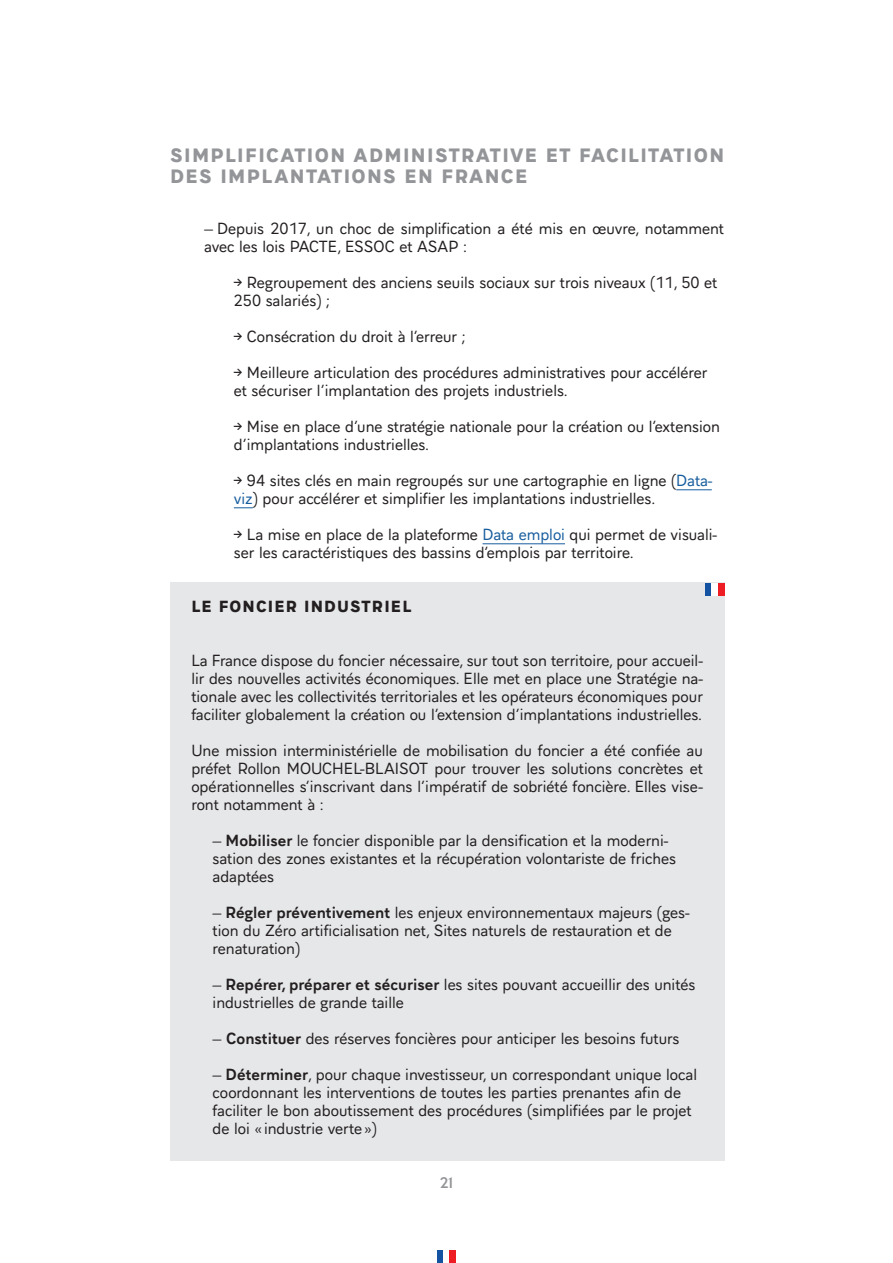
<style>
.page{position:relative;width:893px;height:1263px;background:#fff}
.page>*{position:absolute;margin:0;border:0;box-sizing:border-box;transform-origin:0 0}
.Sous-titres{font:800 18px/21px "Aiglon Pro";letter-spacing:.075em;color:#939598}
.Liste_dans_liste{font:15px/18px "Aiglon Pro";color:#231f20}
.encadrés{font:15px/18px "Aiglon Pro";color:#231f20;text-align:justify}
.Liste{font:15px/18px "Aiglon Pro";color:#231f20}
.titres_encadres{font:800 15px "Aiglon Pro";letter-spacing:.075em;color:#231f20}
.t1{font:15px "France";color:#939598}
.s1{color:#175d9e}
.s2{font-weight:700}
</style>
<div class="page">
<div style="left:170px;top:583px;width:554px;height:578px;background:#e6e7e9"></div>
<div style="left:705px;top:583px;width:7px;height:12px;background:#1353a2"></div>
<div style="left:712px;top:583px;width:6px;height:12px;background:#fff"></div>
<div style="left:718px;top:583px;width:6px;height:12px;background:#ee1d23"></div>
<div style="left:437px;top:1250px;width:6px;height:13px;background:#1353a2"></div>
<div style="left:450px;top:1250px;width:6px;height:13px;background:#ee1d23"></div>
<hr style="left:676px;top:489px;width:36px;height:1px;background:#175d9e">
<svg style="left:234px;top:507px;width:19px;height:1px"></svg>
<hr style="left:483px;top:543px;width:82px;height:1px;background:#175d9e">
<p class="Sous-titres" style="left:170px;top:144px;width:556px">SIMPLIFICATION ADMINISTRATIVE ET FACILITATION<br>DES IMPLANTATIONS EN FRANCE</p>
<p class="Liste" style="left:204px;top:218px;width:522px">– Depuis 2017, un choc de simplification a été mis en œuvre, notamment avec les lois PACTE, ESSOC et ASAP :</p>
<p class="Liste_dans_liste" style="left:234px;top:272px;width:485px">→ Regroupement des anciens seuils sociaux sur trois niveaux (11, 50 et<br>250 salariés) ;</p>
<p class="Liste_dans_liste" style="left:234px;top:326px;width:234px">→ Consécration du droit à l’erreur ;</p>
<p class="Liste_dans_liste" style="left:234px;top:362px;width:475px">→ Meilleure articulation des procédures administratives pour accélérer et sécuriser l’implantation des projets industriels.</p>
<p class="Liste_dans_liste" style="left:234px;top:416px;width:488px">→ Mise en place d’une stratégie nationale pour la création ou l’extension d’implantations industrielles.</p>
<p class="Liste_dans_liste" style="left:234px;top:470px;width:480px">→ 94 sites clés en main regroupés sur une cartographie en ligne (<span class="s1">Data&shy;viz</span>) pour accélérer et simplifier les implantations industrielles.</p>
<p class="Liste_dans_liste" style="left:234px;top:524px;width:485px">→ La mise en place de la plateforme <span class="s1">Data emploi</span> qui permet de visuali&shy;ser les caractéristiques des bassins d’emplois par territoire.</p>
<p class="titres_encadres" style="left:191px;top:594px;width:222px">LE FONCIER INDUSTRIEL</p>
<p class="encadrés" style="left:191px;top:650px;width:513px">La France dispose du foncier nécessaire, sur tout son territoire, pour accueil&shy;lir des nouvelles activités économiques. Elle met en place une Stratégie na&shy;tionale avec les collectivités territoriales et les opérateurs économiques pour faciliter globalement la création ou l’extension d’implantations industrielles.</p>
<p class="encadrés" style="left:191px;top:740px;width:513px">Une mission interministérielle de mobilisation du foncier a été confiée au préfet Rollon MOUCHEL-BLAISOT pour trouver les solutions concrètes et opérationnelles s’inscrivant dans l’impératif de sobriété foncière. Elles vise&shy;ront notamment à :</p>
<p class="Liste_dans_liste" style="left:213px;top:830px;width:465px">– <span class="s2">Mobiliser</span> le foncier disponible par la densification et la moderni&shy;sation des zones existantes et la récupération volontariste de friches adaptées</p>
<p class="Liste_dans_liste" style="left:213px;top:902px;width:478px">– <span class="s2">Régler préventivement</span> les enjeux environnementaux majeurs (ges&shy;tion du Zéro artificialisation net, Sites naturels de restauration et de renaturation)</p>
<p class="Liste_dans_liste" style="left:213px;top:974px;width:484px">– <span class="s2">Repérer, préparer et sécuriser</span> les sites pouvant accueillir des unités industrielles de grande taille</p>
<p class="Liste_dans_liste" style="left:213px;top:1028px;width:468px">– <span class="s2">Constituer</span> des réserves foncières pour anticiper les besoins futurs</p>
<p class="Liste_dans_liste" style="left:213px;top:1064px;width:486px">– <span class="s2">Déterminer</span>, pour chaque investisseur, un correspondant unique local coordonnant les interventions de toutes les parties prenantes afin de faciliter le bon aboutissement des procédures (simplifiées par le projet de loi «industrie verte»)</p>
<p class="t1" style="left:440px;top:1173px;width:14px">21</p>
</div>
